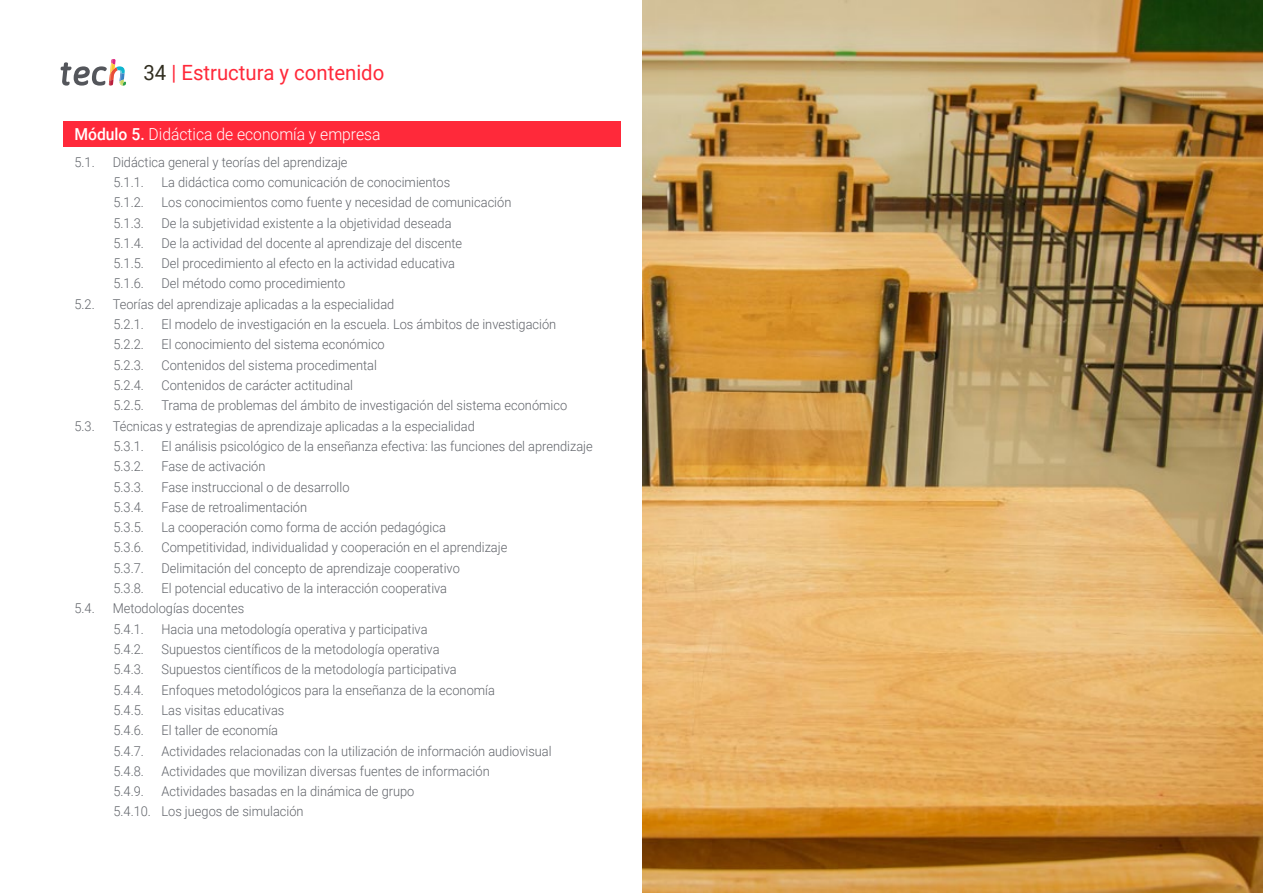
<style>
.page{position:relative;width:1263px;height:893px;background:#fff}
.page>*{position:absolute;margin:0;border:0;box-sizing:border-box;transform-origin:0 0}
.t1{font:21px "Roboto";color:#ff293a}
.t2{font:300 16.5px "Roboto";color:#fff;scale:.95 1}
.t3{font:300 13.5px/20.2px "Roboto";color:#61646a;scale:.95 1}
.s1{color:#312e20}
.s2{font-weight:500}
</style>
<div class="page">
<div style="left:63px;top:121px;width:558px;height:25px;background:#ff293a"></div>
<img style="left:642px;top:0;width:621px;height:893px">
<svg style="left:61px;top:59px;width:65px;height:27px"></svg>
<h1 class="t1" style="left:144px;top:57px;width:242px"><span class="s1">34</span> | Estructura y contenido</h1>
<p class="t2" style="left:74px;top:123px;width:324px"><span class="s2">Módulo 5.</span> Didáctica de economía y empresa</p>
<p class="t3" style="left:74px;top:151px;width:23px">5.1.</p>
<p class="t3" style="left:113px;top:151px;width:249px">Didáctica general y teorías del aprendizaje<br>5.1.1.</p>
<p class="t3" style="left:161px;top:171px;width:305px">La didáctica como comunicación de conocimientos</p>
<p class="t3" style="left:113px;top:192px;width:34px">5.1.2.</p>
<p class="t3" style="left:161px;top:192px;width:370px">Los conocimientos como fuente y necesidad de comunicación</p>
<p class="t3" style="left:113px;top:212px;width:34px">5.1.3.</p>
<p class="t3" style="left:161px;top:212px;width:307px">De la subjetividad existente a la objetividad deseada</p>
<p class="t3" style="left:113px;top:232px;width:34px">5.1.4.</p>
<p class="t3" style="left:161px;top:232px;width:318px">De la actividad del docente al aprendizaje del discente</p>
<p class="t3" style="left:113px;top:253px;width:34px">5.1.5.</p>
<p class="t3" style="left:161px;top:253px;width:311px">Del procedimiento al efecto en la actividad educativa</p>
<p class="t3" style="left:113px;top:273px;width:34px">5.1.6.</p>
<p class="t3" style="left:161px;top:273px;width:195px">Del método como procedimiento</p>
<p class="t3" style="left:74px;top:293px;width:23px">5.2.</p>
<p class="t3" style="left:113px;top:293px;width:298px">Teorías del aprendizaje aplicadas a la especialidad<br>5.2.1.</p>
<p class="t3" style="left:161px;top:314px;width:417px">El modelo de investigación en la escuela. Los ámbitos de investigación</p>
<p class="t3" style="left:113px;top:334px;width:34px">5.2.2.</p>
<p class="t3" style="left:161px;top:334px;width:237px">El conocimiento del sistema económico</p>
<p class="t3" style="left:113px;top:354px;width:34px">5.2.3.</p>
<p class="t3" style="left:161px;top:354px;width:228px">Contenidos del sistema procedimental</p>
<p class="t3" style="left:113px;top:375px;width:34px">5.2.4.</p>
<p class="t3" style="left:161px;top:375px;width:203px">Contenidos de carácter actitudinal</p>
<p class="t3" style="left:113px;top:395px;width:34px">5.2.5.</p>
<p class="t3" style="left:161px;top:395px;width:429px">Trama de problemas del ámbito de investigación del sistema económico</p>
<p class="t3" style="left:74px;top:415px;width:23px">5.3.</p>
<p class="t3" style="left:113px;top:415px;width:383px">Técnicas y estrategias de aprendizaje aplicadas a la especialidad<br>5.3.1.</p>
<p class="t3" style="left:161px;top:435px;width:456px">El análisis psicológico de la enseñanza efectiva: las funciones del aprendizaje</p>
<p class="t3" style="left:113px;top:456px;width:34px">5.3.2.</p>
<p class="t3" style="left:161px;top:456px;width:111px">Fase de activación</p>
<p class="t3" style="left:113px;top:476px;width:34px">5.3.3.</p>
<p class="t3" style="left:161px;top:476px;width:199px">Fase instruccional o de desarrollo</p>
<p class="t3" style="left:113px;top:496px;width:34px">5.3.4.</p>
<p class="t3" style="left:161px;top:496px;width:155px">Fase de retroalimentación</p>
<p class="t3" style="left:113px;top:517px;width:34px">5.3.5.</p>
<p class="t3" style="left:161px;top:517px;width:301px">La cooperación como forma de acción pedagógica</p>
<p class="t3" style="left:113px;top:537px;width:34px">5.3.6.</p>
<p class="t3" style="left:161px;top:537px;width:366px">Competitividad, individualidad y cooperación en el aprendizaje</p>
<p class="t3" style="left:113px;top:557px;width:34px">5.3.7.</p>
<p class="t3" style="left:161px;top:557px;width:316px">Delimitación del concepto de aprendizaje cooperativo</p>
<p class="t3" style="left:113px;top:578px;width:34px">5.3.8.</p>
<p class="t3" style="left:161px;top:578px;width:302px">El potencial educativo de la interacción cooperativa</p>
<p class="t3" style="left:74px;top:598px;width:23px">5.4.</p>
<p class="t3" style="left:113px;top:598px;width:140px">Metodologías docentes<br>5.4.1.</p>
<p class="t3" style="left:161px;top:618px;width:282px">Hacia una metodología operativa y participativa</p>
<p class="t3" style="left:113px;top:638px;width:34px">5.4.2.</p>
<p class="t3" style="left:161px;top:638px;width:294px">Supuestos científicos de la metodología operativa</p>
<p class="t3" style="left:113px;top:659px;width:34px">5.4.3.</p>
<p class="t3" style="left:161px;top:659px;width:312px">Supuestos científicos de la metodología participativa</p>
<p class="t3" style="left:113px;top:679px;width:34px">5.4.4.</p>
<p class="t3" style="left:161px;top:679px;width:353px">Enfoques metodológicos para la enseñanza de la economía</p>
<p class="t3" style="left:113px;top:699px;width:34px">5.4.5.</p>
<p class="t3" style="left:161px;top:699px;width:131px">Las visitas educativas</p>
<p class="t3" style="left:113px;top:720px;width:34px">5.4.6.</p>
<p class="t3" style="left:161px;top:720px;width:124px">El taller de economía</p>
<p class="t3" style="left:113px;top:740px;width:34px">5.4.7.</p>
<p class="t3" style="left:161px;top:740px;width:412px">Actividades relacionadas con la utilización de información audiovisual</p>
<p class="t3" style="left:113px;top:760px;width:34px">5.4.8.</p>
<p class="t3" style="left:161px;top:760px;width:347px">Actividades que movilizan diversas fuentes de información</p>
<p class="t3" style="left:113px;top:781px;width:34px">5.4.9.</p>
<p class="t3" style="left:113px;top:781px;width:318px;text-indent:48px">Actividades basadas en la dinámica de grupo<br>5.4.10. Los juegos de simulación</p>
</div>
